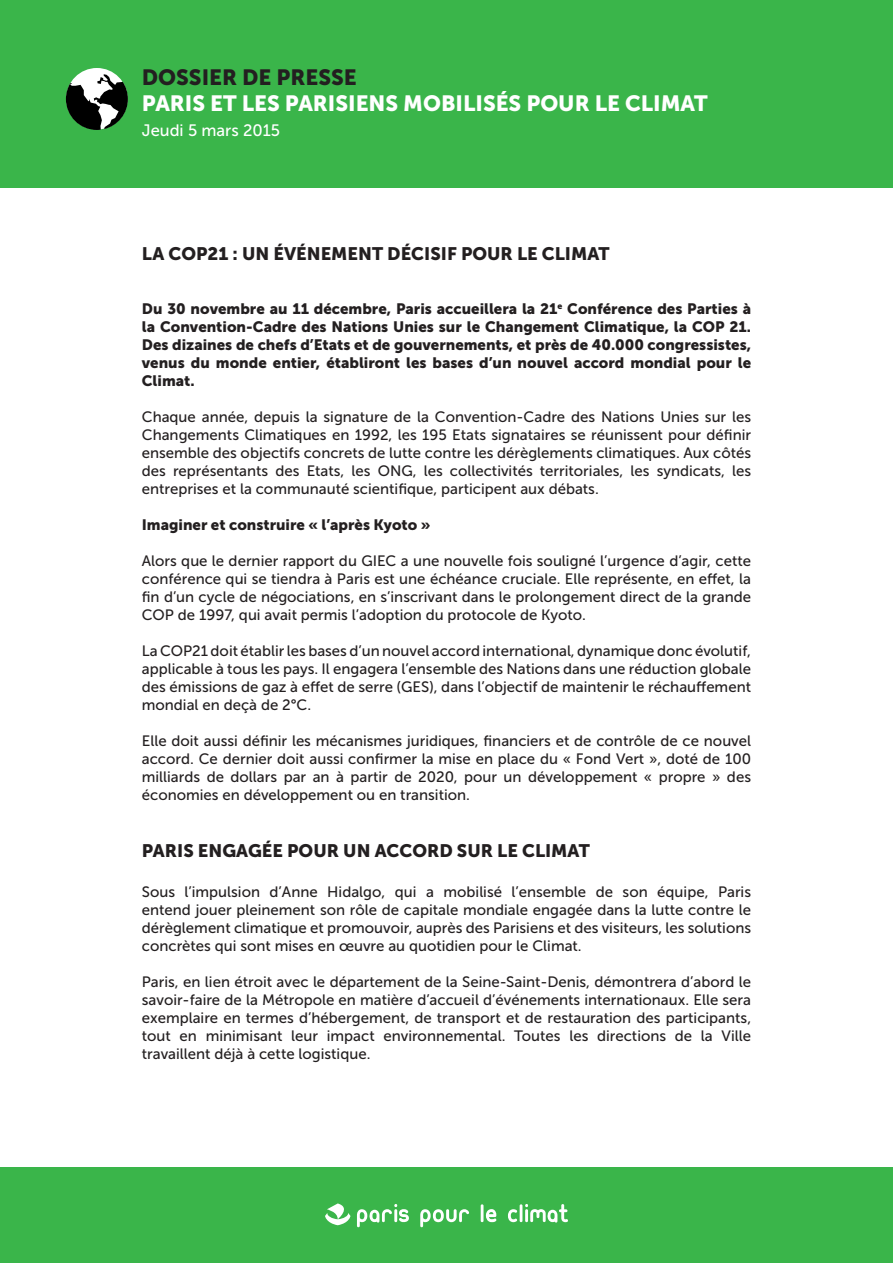
<style>
.page{position:relative;width:893px;height:1263px;background:#fff}
.page>*{position:absolute;margin:0;border:0;box-sizing:border-box;transform-origin:0 0}
.t1{font:21.9px "Museo Sans 900";color:#fff}
.t2{font:21.9px "Museo Sans 900";color:#231f20}
.t3{font:18px "Museo Sans 900";color:#231f20}
.t4{font:16.5px "Museo Sans 500";color:#fff}
.t5{font:15px/18px "Museo Sans 500";color:#231f20;text-align:justify}
.t6{font:15px/18px "Museo Sans 900";color:#231f20;text-align:justify}
</style>
<div class="page">
<div style="left:0;top:0;width:893px;height:187px;background:#3ab54a"></div>
<div style="left:0;top:1167px;width:893px;height:96px;background:#3ab54a"></div>
<div style="left:66px;top:68px;width:62px;height:62px;background:#fff;border-radius:50%"></div>
<svg style="left:66px;top:74px;width:62px;height:56px"></svg>
<svg style="left:325px;top:1203px;width:243px;height:24px"></svg>
<h1 class="t2" style="left:142px;top:65px;width:216px">DOSSIER DE PRESSE</h1>
<h1 class="t1" style="left:142px;top:91px;width:567px">PARIS ET LES PARISIENS MOBILISÉS POUR LE CLIMAT</h1>
<p class="t4" style="left:142px;top:121px;width:140px">Jeudi 5 mars 2015</p>
<p class="t3" style="left:142px;top:243px;width:469px">LA COP21 : UN ÉVÉNEMENT DÉCISIF POUR LE CLIMAT</p>
<p class="t6" style="left:142px;top:299px;width:611px">Du 30 novembre au 11 décembre, Paris accueillera la 21<sup>e</sup> Conférence des Parties à la Convention-Cadre des Nations Unies sur le Changement Climatique, la COP 21.<br>Des dizaines de chefs d’Etats et de gouvernements, et près de 40.000 congressistes, venus du monde entier, établiront les bases d’un nouvel accord mondial pour le Climat.</p>
<p class="t5" style="left:142px;top:407px;width:611px">Chaque année, depuis la signature de la Convention-Cadre des Nations Unies sur les Changements Climatiques en 1992, les 195 Etats signataires se réunissent pour définir ensemble des objectifs concrets de lutte contre les dérèglements climatiques. Aux côtés des représentants des Etats, les ONG, les collectivités territoriales, les syndicats, les entreprises et la communauté scientifique, participent aux débats.</p>
<p class="t6" style="left:142px;top:515px;width:290px">Imaginer et construire « l’après Kyoto »</p>
<p class="t5" style="left:142px;top:551px;width:611px">Alors que le dernier rapport du GIEC a une nouvelle fois souligné l’urgence d’agir, cette conférence qui se tiendra à Paris est une échéance cruciale. Elle représente, en effet, la fin d’un cycle de négociations, en s’inscrivant dans le prolongement direct de la grande COP de 1997, qui avait permis l’adoption du protocole de Kyoto.</p>
<p class="t5" style="left:142px;top:641px;width:611px">La COP21 doit établir les bases d’un nouvel accord international, dynamique donc évolutif, applicable à tous les pays. Il engagera l’ensemble des Nations dans une réduction globale des émissions de gaz à effet de serre (GES), dans l’objectif de maintenir le réchauffement mondial en deçà de 2°C.</p>
<p class="t5" style="left:142px;top:731px;width:611px">Elle doit aussi définir les mécanismes juridiques, financiers et de contrôle de ce nouvel accord. Ce dernier doit aussi confirmer la mise en place du « Fond Vert », doté de 100 milliards de dollars par an à partir de 2020, pour un développement « propre » des économies en développement ou en transition.</p>
<p class="t3" style="left:142px;top:841px;width:450px">PARIS ENGAGÉE POUR UN ACCORD SUR LE CLIMAT</p>
<p class="t5" style="left:142px;top:883px;width:611px">Sous l’impulsion d’Anne Hidalgo, qui a mobilisé l’ensemble de son équipe, Paris entend jouer pleinement son rôle de capitale mondiale engagée dans la lutte contre le dérèglement climatique et promouvoir, auprès des Parisiens et des visiteurs, les solutions concrètes qui sont mises en œuvre au quotidien pour le Climat.</p>
<p class="t5" style="left:142px;top:973px;width:611px">Paris, en lien étroit avec le département de la Seine-Saint-Denis, démontrera d’abord le savoir-faire de la Métropole en matière d’accueil d’événements internationaux. Elle sera exemplaire en termes d’hébergement, de transport et de restauration des participants, tout en minimisant leur impact environnemental. Toutes les directions de la Ville travaillent déjà à cette logistique.</p>
</div>
